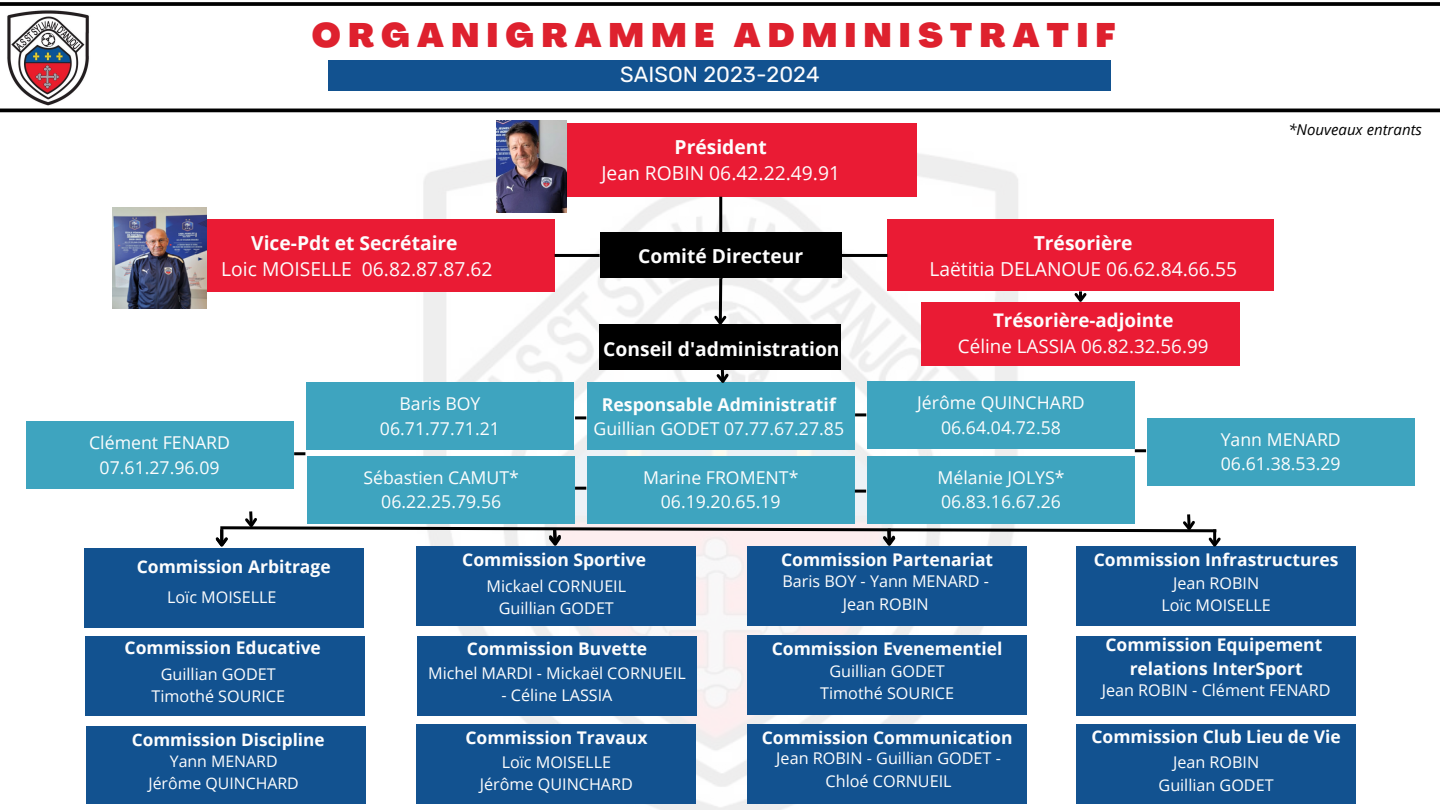
<style>
.page{position:relative;width:1440px;height:810px;background:#fff}
.page>*{position:absolute;margin:0;border:0;box-sizing:border-box;transform-origin:0 0}
.t1{font:900 33.4px "Agrandir";letter-spacing:.21em;color:#de212e}
.t2{font:21.9px "Rubik";color:#fdfdfd}
.t3{font:19.3px "Open Sans";color:#fdfdfd}
.t4{font:700 19.3px "Open Sans";color:#fdfdfd}
.t5{font:18.8px "Open Sans";color:#fdfdfd}
.t6{font:700 18.8px "Open Sans";color:#fdfdfd}
.t7{font:17.7px "Open Sans";color:#fdfdfd}
.t8{font:700 17.7px "Open Sans";color:#fdfdfd}
.t9{font:700 17.5px "Open Sans";color:#fdfdfd}
.t10{font:700 17.2px "Open Sans";color:#fdfdfd}
.t11{font:16.2px/22.5px "Open Sans";color:#fdfdfd;text-align:center}
.t12{font:16.1px "Open Sans";color:#fdfdfd}
.t13{font:15.9px "Open Sans";color:#fdfdfd}
.t14{font:italic 15px "Open Sans";color:#000}
</style>
<div class="page">
<img style="left:7px;top:10px;width:82px;height:96px">
<svg style="left:0;top:2px;width:1440px;height:4px;background:#0f0f0f"></svg>
<img style="left:414px;top:108px;width:612px;height:702px">
<hr style="left:0;top:109px;width:1440px;height:3px;background:#000">
<div style="left:329px;top:60px;width:782px;height:31px;background:#125290"></div>
<div style="left:85px;top:637px;width:280px;height:79px;background:#125290"></div>
<div style="left:86px;top:726px;width:280px;height:77px;background:#125290"></div>
<div style="left:84px;top:548px;width:280px;height:79px;background:#125290"></div>
<div style="left:417px;top:637px;width:280px;height:79px;background:#125290"></div>
<div style="left:417px;top:724px;width:279px;height:79px;background:#125290"></div>
<div style="left:417px;top:546px;width:279px;height:79px;background:#125290"></div>
<div style="left:747px;top:546px;width:280px;height:79px;background:#125290"></div>
<div style="left:747px;top:636px;width:280px;height:79px;background:#125290"></div>
<div style="left:747px;top:724px;width:280px;height:79px;background:#125290"></div>
<div style="left:1076px;top:546px;width:280px;height:79px;background:#125290"></div>
<div style="left:1076px;top:636px;width:280px;height:79px;background:#125290"></div>
<div style="left:1076px;top:724px;width:280px;height:79px;background:#125290"></div>
<div style="left:159px;top:219px;width:396px;height:73px;background:#ea1b34"></div>
<div style="left:524px;top:124px;width:393px;height:73px;background:#ea1b34"></div>
<div style="left:887px;top:220px;width:387px;height:71px;background:#ea1b34"></div>
<div style="left:921px;top:302px;width:319px;height:64px;background:#ea1b34"></div>
<div style="left:600px;top:233px;width:242px;height:45px;background:#000"></div>
<hr style="left:555px;top:254px;width:45px;height:3px;background:#000">
<hr style="left:719px;top:197px;width:3px;height:36px;background:#000">
<hr style="left:842px;top:254px;width:45px;height:3px;background:#000">
<svg style="left:1074px;top:291px;width:13px;height:11px"></svg>
<img style="left:113px;top:208px;width:93px;height:100px">
<img style="left:496px;top:121px;width:71px;height:91px">
<div style="left:587px;top:383px;width:268px;height:67px;background:#3ea4bf"></div>
<div style="left:1147px;top:418px;width:268px;height:67px;background:#3ea4bf"></div>
<div style="left:26px;top:422px;width:267px;height:67px;background:#3ea4bf"></div>
<div style="left:306px;top:383px;width:268px;height:67px;background:#3ea4bf"></div>
<svg style="left:294px;top:452px;width:11px;height:3px"></svg>
<svg style="left:575px;top:416px;width:11px;height:3px"></svg>
<svg style="left:1135px;top:449px;width:11px;height:3px"></svg>
<div style="left:599px;top:325px;width:242px;height:45px;background:#000"></div>
<svg style="left:711px;top:278px;width:23px;height:47px"></svg>
<svg style="left:714px;top:370px;width:18px;height:13px"></svg>
<div style="left:307px;top:456px;width:268px;height:67px;background:#3ea4bf"></div>
<div style="left:587px;top:456px;width:268px;height:67px;background:#3ea4bf"></div>
<svg style="left:855px;top:413px;width:11px;height:3px"></svg>
<div style="left:867px;top:381px;width:268px;height:68px;background:#3ea4bf"></div>
<div style="left:867px;top:456px;width:268px;height:67px;background:#3ea4bf"></div>
<svg style="left:855px;top:490px;width:11px;height:3px"></svg>
<svg style="left:575px;top:487px;width:11px;height:3px"></svg>
<svg style="left:215px;top:508px;width:1006px;height:42px"></svg>
<p class="t1" style="left:312px;top:22px;width:805px">ORGANIGRAMME ADMINISTRATIF</p>
<p class="t2" style="left:620px;top:62px;width:201px">SAISON 2023-2024</p>
<p class="t4" style="left:251px;top:229px;width:208px">Vice-Pdt et Secrétaire</p>
<p class="t3" style="left:221px;top:255px;width:273px">Loic MOISELLE 06.82.87.87.62</p>
<p class="t4" style="left:675px;top:133px;width:94px">Président</p>
<p class="t3" style="left:601px;top:160px;width:240px">Jean ROBIN 06.42.22.49.91</p>
<p class="t4" style="left:638px;top:242px;width:167px">Comité Directeur</p>
<p class="t4" style="left:603px;top:335px;width:238px">Conseil d'administration</p>
<p class="t4" style="left:1034px;top:229px;width:100px">Trésorière</p>
<p class="t3" style="left:929px;top:255px;width:309px">Laëtitia DELANOUE 06.62.84.66.55</p>
<p class="t6" style="left:993px;top:307px;width:182px">Trésorière-adjointe</p>
<p class="t5" style="left:958px;top:333px;width:252px">Céline LASSIA 06.82.32.56.99</p>
<p class="t14" style="left:1288px;top:119px;width:135px">*Nouveaux entrants</p>
<p class="t7" style="left:89px;top:431px;width:142px">Clément FENARD</p>
<p class="t7" style="left:100px;top:455px;width:121px">07.61.27.96.09</p>
<p class="t9" style="left:137px;top:554px;width:196px">Commission Arbitrage</p>
<p class="t11" style="left:167px;top:586px;width:111px">Loïc MOISELLE</p>
<p class="t9" style="left:125px;top:635px;width:198px">Commission Educative</p>
<p class="t11" style="left:161px;top:663px;width:117px">Guillian GODET</p>
<p class="t11" style="left:152px;top:685px;width:135px">Timothé SOURICE</p>
<p class="t10" style="left:132px;top:727px;width:194px">Commission Discipline</p>
<p class="t13" style="left:170px;top:750px;width:109px">Yann MENARD</p>
<p class="t13" style="left:148px;top:772px;width:152px">Jérôme QUINCHARD</p>
<p class="t7" style="left:399px;top:392px;width:83px">Baris BOY</p>
<p class="t7" style="left:380px;top:416px;width:121px">06.71.77.71.21</p>
<p class="t7" style="left:363px;top:465px;width:157px">Sébastien CAMUT*</p>
<p class="t7" style="left:381px;top:490px;width:121px">06.22.25.79.56</p>
<p class="t8" style="left:602px;top:392px;width:236px">Responsable Administratif</p>
<p class="t7" style="left:593px;top:416px;width:252px">Guillian GODET 07.77.67.27.85</p>
<p class="t7" style="left:643px;top:465px;width:157px">Marine FROMENT*</p>
<p class="t7" style="left:661px;top:490px;width:121px">06.19.20.65.19</p>
<p class="t7" style="left:917px;top:390px;width:169px">Jérôme QUINCHARD</p>
<p class="t7" style="left:941px;top:415px;width:121px">06.64.04.72.58</p>
<p class="t7" style="left:937px;top:465px;width:129px">Mélanie JOLYS*</p>
<p class="t7" style="left:941px;top:490px;width:121px">06.83.16.67.26</p>
<p class="t7" style="left:1221px;top:427px;width:122px">Yann MENARD</p>
<p class="t7" style="left:1221px;top:451px;width:121px">06.61.38.53.29</p>
<p class="t9" style="left:462px;top:548px;width:185px">Commission Sportive</p>
<p class="t11" style="left:487px;top:574px;width:141px">Mickael CORNUEIL</p>
<p class="t11" style="left:499px;top:596px;width:117px">Guillian GODET</p>
<p class="t9" style="left:467px;top:636px;width:182px">Commission Buvette</p>
<p class="t11" style="left:428px;top:661px;width:259px">Michel MARDI - Mickaël CORNUEIL</p>
<p class="t11" style="left:502px;top:683px;width:112px">- Céline LASSIA</p>
<p class="t9" style="left:465px;top:726px;width:184px">Commission Travaux</p>
<p class="t11" style="left:502px;top:750px;width:111px">Loïc MOISELLE</p>
<p class="t11" style="left:480px;top:773px;width:155px">Jérôme QUINCHARD</p>
<p class="t9" style="left:781px;top:548px;width:214px">Commission Partenariat</p>
<p class="t12" style="left:782px;top:570px;width:208px">Baris BOY - Yann MENARD -</p>
<p class="t12" style="left:843px;top:593px;width:88px">Jean ROBIN</p>
<p class="t9" style="left:772px;top:636px;width:232px">Commission Evenementiel</p>
<p class="t11" style="left:829px;top:659px;width:117px">Guillian GODET</p>
<p class="t11" style="left:820px;top:682px;width:135px">Timothé SOURICE</p>
<p class="t9" style="left:762px;top:725px;width:252px">Commission Communication</p>
<p class="t11" style="left:776px;top:747px;width:226px">Jean ROBIN - Guillian GODET -<br>Chloé CORNUEIL</p>
<p class="t9" style="left:1094px;top:548px;width:246px">Commission Infrastructures</p>
<p class="t11" style="left:1173px;top:572px;width:88px">Jean ROBIN</p>
<p class="t11" style="left:1161px;top:594px;width:111px">Loïc MOISELLE</p>
<p class="t9" style="left:1105px;top:632px;width:218px">Commission Equipement</p>
<p class="t9" style="left:1130px;top:657px;width:174px">relations InterSport</p>
<p class="t11" style="left:1102px;top:678px;width:230px">Jean ROBIN - Clément FENARD</p>
<p class="t9" style="left:1091px;top:724px;width:251px">Commission Club Lieu de Vie</p>
<p class="t11" style="left:1173px;top:751px;width:88px">Jean ROBIN</p>
<p class="t11" style="left:1159px;top:773px;width:117px">Guillian GODET</p>
</div>
